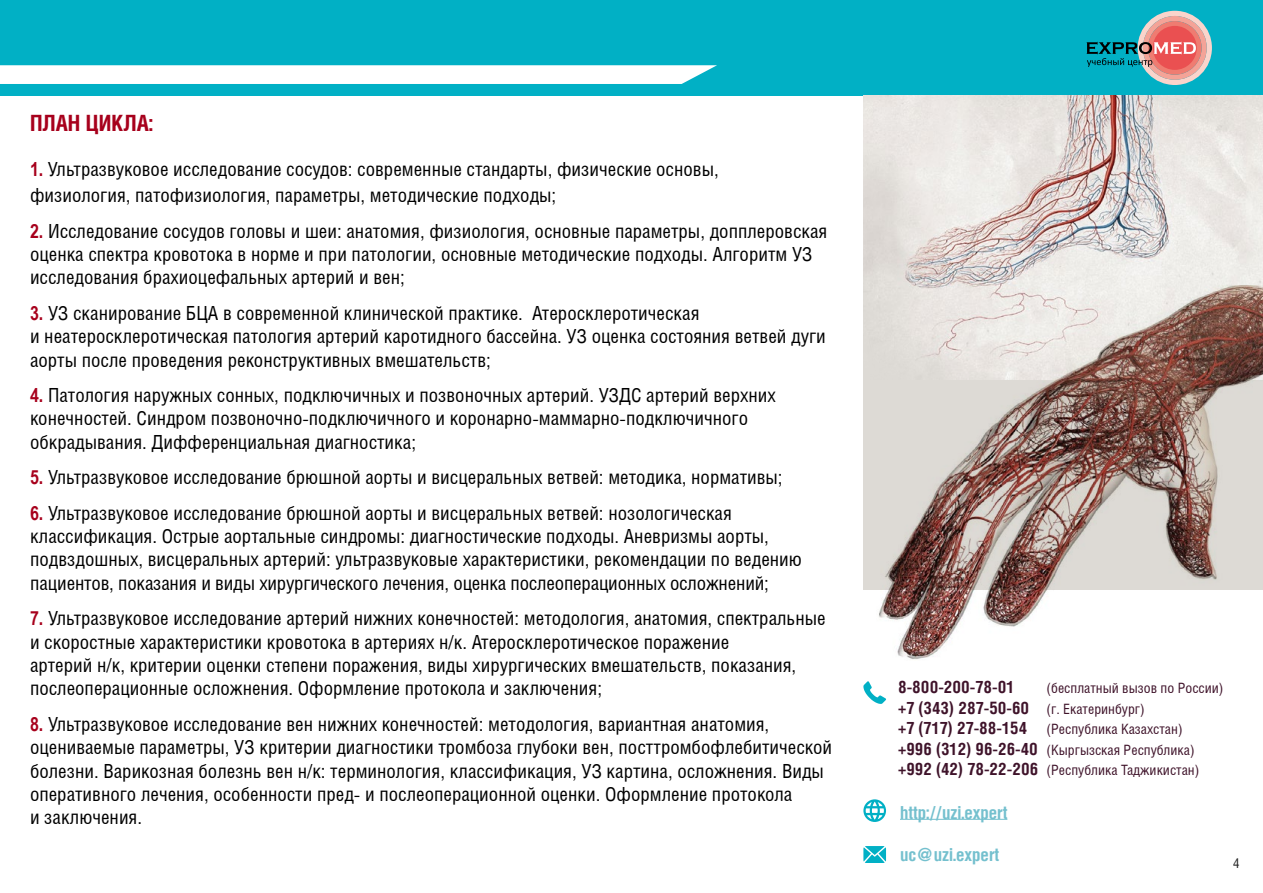
<style>
.page{position:relative;width:1263px;height:893px;background:#fff}
.page>*{position:absolute;margin:0;border:0;box-sizing:border-box;transform-origin:0 0}
.t1{font:700 22.5px "Helios Cond";color:#a7001c}
.t2{font:19.5px/23.4px "Helios Cond";color:#000}
.t3{font:700 18px "Helios Cond";color:#74c0ce}
.t4{font:700 17.1px "Helios Cond";color:#3f132a}
.t5{font:14.25px/20.5px "Helios Cond";color:#3f132a}
.t6{font:13.5px "Helios Cond";color:#262626}
.s1{font-family:"Arial Narrow";font-weight:700;color:#a7001c}
.s2{font-weight:400;font-size:14.25px}
.s3{font-weight:700;font-size:17.1px}
</style>
<div class="page">
<div style="left:0;top:0;width:1263px;height:96px;background:#01b0c5"></div>
<svg style="left:1086px;top:11px;width:126px;height:74px"></svg>
<svg style="left:0;top:65px;width:717px;height:19px;background:#f5fbfc"></svg>
<svg style="left:863px;top:681px;width:23px;height:23px"></svg>
<svg style="left:863px;top:799px;width:23px;height:23px"></svg>
<svg style="left:863px;top:846px;width:23px;height:17px"></svg>
<hr style="left:900px;top:819px;width:107px;height:1px;background:#74c0ce">
<img style="left:863px;top:96px;width:400px;height:283px">
<img style="left:876px;top:285px;width:387px;height:375px">
<p class="t1" style="left:30px;top:110px;width:125px">ПЛАН ЦИКЛА:</p>
<p class="t2" style="left:30px;top:155px;width:690px;line-height:26.4px"><span class="s1">1.</span> Ультразвуковое исследование сосудов: современные стандарты, физические основы, физиология, патофизиология, параметры, методические подходы;</p>
<p class="t2" style="left:30px;top:219px;width:799px"><span class="s1">2.</span> Исследование сосудов головы и шеи: анатомия, физиология, основные параметры, допплеровская оценка спектра кровотока в норме и при патологии, основные методические подходы. Алгоритм УЗ исследования брахиоцефальных артерий и вен;</p>
<p class="t2" style="left:30px;top:301px;width:797px"><span class="s1">3.</span> УЗ сканирование БЦА в современной клинической практике. Атеросклеротическая<br>и неатеросклеротическая патология артерий каротидного бассейна. УЗ оценка состояния ветвей дуги аорты после проведения реконструктивных вмешательств;</p>
<p class="t2" style="left:30px;top:383px;width:747px"><span class="s1">4.</span> Патология наружных сонных, подключичных и позвоночных артерий. УЗДС артерий верхних конечностей. Синдром позвоночно-подключичного и коронарно-маммарно-подключичного обкрадывания. Дифференциальная диагностика;</p>
<p class="t2" style="left:30px;top:465px;width:754px"><span class="s1">5.</span> Ультразвуковое исследование брюшной аорты и висцеральных ветвей: методика, нормативы;</p>
<p class="t2" style="left:30px;top:501px;width:773px"><span class="s1">6.</span> Ультразвуковое исследование брюшной аорты и висцеральных ветвей: нозологическая классификация. Острые аортальные синдромы: диагностические подходы. Аневризмы аорты, подвздошных, висцеральных артерий: ультразвуковые характеристики, рекомендации по ведению пациентов, показания и виды хирургического лечения, оценка послеоперационных осложнений;</p>
<p class="t2" style="left:30px;top:606px;width:797px"><span class="s1">7.</span> Ультразвуковое исследование артерий нижних конечностей: методология, анатомия, спектральные и скоростные характеристики кровотока в артериях н/к. Атеросклеротическое поражение<br>артерий н/к, критерии оценки степени поражения, виды хирургических вмешательств, показания, послеоперационные осложнения. Оформление протокола и заключения;</p>
<p class="t2" style="left:30px;top:712px;width:803px"><span class="s1">8.</span> Ультразвуковое исследование вен нижних конечностей: методология, вариантная анатомия, оцениваемые параметры, УЗ критерии диагностики тромбоза глубоки вен, посттромбофлебитической болезни. Варикозная болезнь вен н/к: терминология, классификация, УЗ картина, осложнения. Виды оперативного лечения, особенности пред- и послеоперационной оценки. Оформление протокола<br>и заключения.</p>
<p class="t4" style="left:898px;top:677px;width:118px">8-800-200-78-01</p>
<p class="t5" style="left:1046px;top:677px;width:178px">(бесплатный вызов по России)</p>
<p class="t4" style="left:898px;top:697px;width:248px">+7 (343) 287-50-60 <span class="s2">(г. Екатеринбург)</span></p>
<p class="t5" style="left:898px;top:719px;width:303px"><span class="s3">+7 (717) 27-88-154</span> (Республика Казахстан) <span class="s3">+996 (312) 96-26-40</span> (Кыргызская Республика) <span class="s3">+992 (42) 78-22-206</span> (Республика Таджикистан)</p>
<p class="t3" style="left:900px;top:802px;width:109px">http://uzi.expert</p>
<p class="t3" style="left:900px;top:843px;width:101px">uc@uzi.expert</p>
<p class="t6" style="left:1233px;top:855px;width:8px">4</p>
</div>
